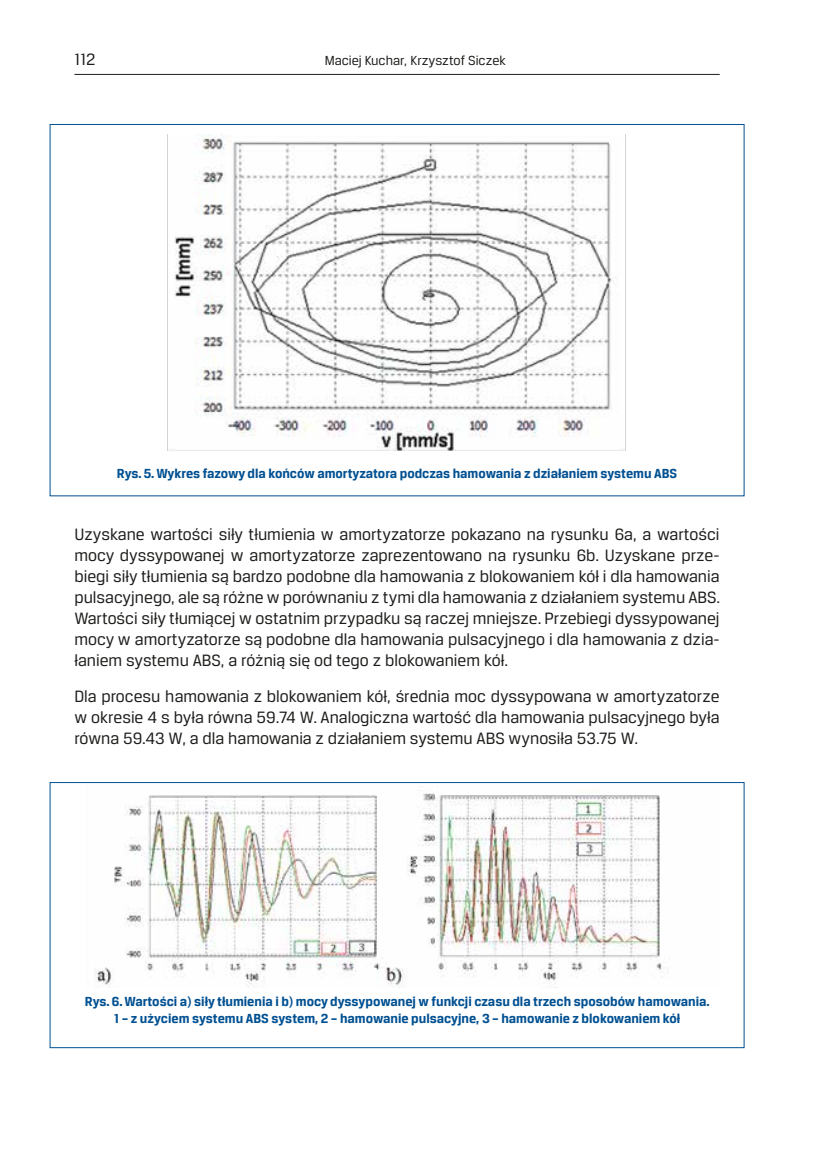
<style>
.page{position:relative;width:819px;height:1161px;background:#fff}
.page>*{position:absolute;margin:0;border:0;box-sizing:border-box;transform-origin:0 0}
.podstawowy_pol{font:17.5px/21px "Breuer Text";color:#1d1d1b;text-align:justify}
.podst_ang{font:700 14px/16.8px "Breuer Text";color:#005092;text-align:center}
.t1{font:14px "Breuer Text";color:#1d1d1b}
</style>
<div class="page">
<hr style="left:74px;top:74px;width:645px;height:1px;background:#1d1d1b">
<img style="left:167px;top:135px;width:459px;height:316px">
<div style="left:50px;top:782px;width:694px;height:266px;border:1px solid #005092"></div>
<img style="left:94px;top:793px;width:574px;height:194px">
<p class="podstawowy_pol" style="left:74px;top:49px;width:23px">112</p>
<p class="t1" style="left:324px;top:53px;width:183px">Maciej Kuchar, Krzysztof Siczek</p>
<p class="podst_ang" style="left:117px;top:465px;width:562px">Rys. 5. Wykres fazowy dla końców amortyzatora podczas hamowania z działaniem systemu ABS</p>
<p class="podstawowy_pol" style="left:74px;top:523px;width:647px">Uzyskane wartości siły tłumienia w amortyzatorze pokazano na rysunku 6a, a wartości mocy dyssypowanej w amortyzatorze zaprezentowano na rysunku 6b. Uzyskane prze&shy;biegi siły tłumienia są bardzo podobne dla hamowania z blokowaniem kół i dla hamowania pulsacyjnego, ale są różne w porównaniu z tymi dla hamowania z działaniem systemu ABS.<br>Wartości siły tłumiącej w ostatnim przypadku są raczej mniejsze. Przebiegi dyssypowanej mocy w amortyzatorze są podobne dla hamowania pulsacyjnego i dla hamowania z dzia&shy;łaniem systemu ABS, a różnią się od tego z blokowaniem kół.</p>
<p class="podstawowy_pol" style="left:74px;top:685px;width:646px">Dla procesu hamowania z blokowaniem kół, średnia moc dyssypowana w amortyzatorze w okresie 4 s była równa 59.74 W. Analogiczna wartość dla hamowania pulsacyjnego była równa 59.43 W, a dla hamowania z działaniem systemu ABS wynosiła 53.75 W.</p>
<p class="podst_ang" style="left:85px;top:993px;width:626px">Rys. 6. Wartości a) siły tłumienia i b) mocy dyssypowanej w funkcji czasu dla trzech sposobów hamowania.<br>1 – z użyciem systemu ABS system, 2 – hamowanie pulsacyjne, 3 – hamowanie z blokowaniem kół</p>
</div>
